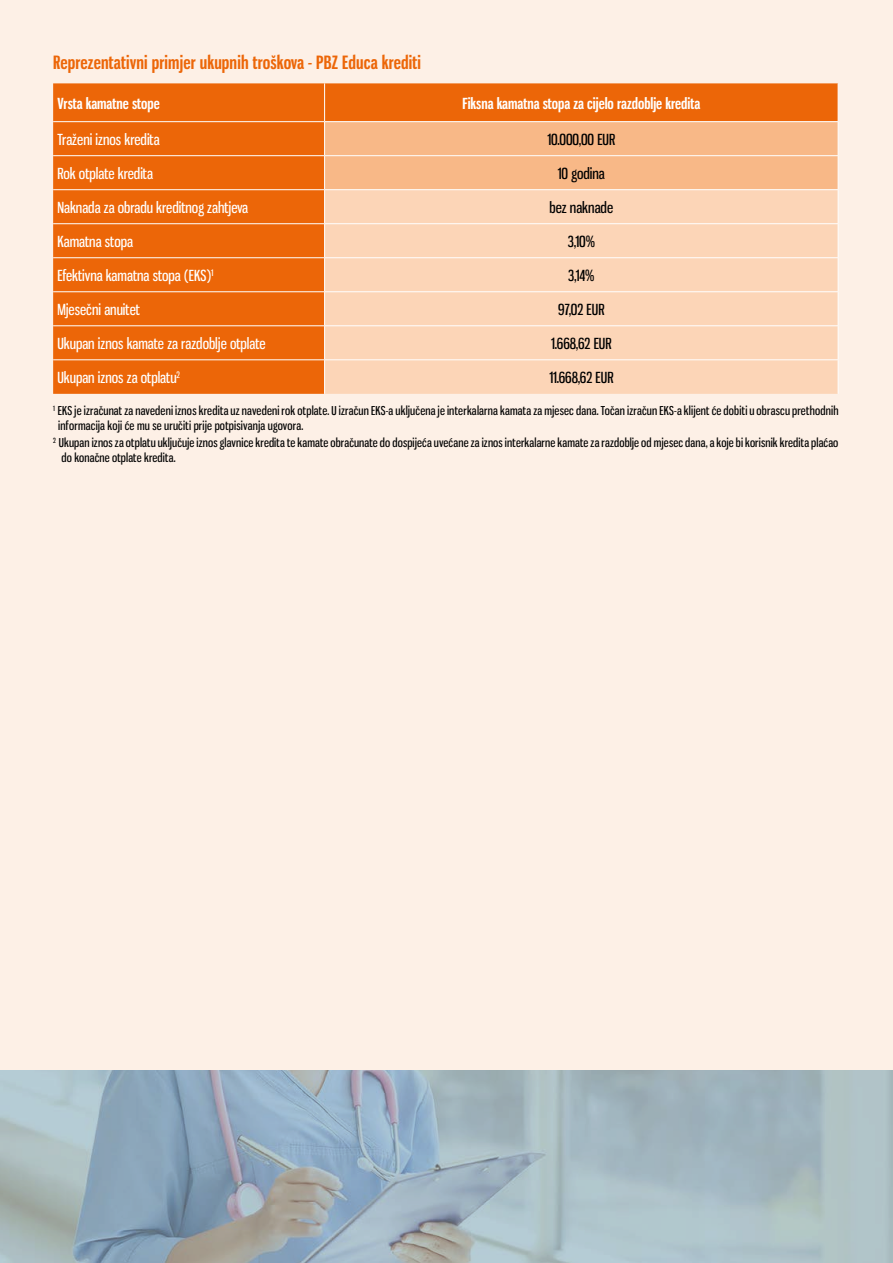
<style>
.page{position:relative;width:893px;height:1263px;background:#fdf0e6}
.page>*{position:absolute;margin:0;border:0;box-sizing:border-box;transform-origin:0 0}
.t1{font:700 18px "Gnuolane Rg";letter-spacing:.01em;color:#ec6608}
.t2{font:15px "Gnuolane Rg";color:#fff}
.t3{font:15px "Gnuolane Rg";color:#000}
.t4{font:700 15px "Gnuolane Rg";color:#fff}
.t5{font:12px/15px "Gnuolane Rg";letter-spacing:.015em;color:#000}
</style>
<div class="page">
<img style="left:0;top:1070px;width:893px;height:193px">
<div style="left:53px;top:83px;width:785px;height:311px;background:#ec6608"></div>
<div style="left:325px;top:122px;width:513px;height:67px;background:#f8b887"></div>
<div style="left:325px;top:190px;width:513px;height:204px;background:#fcd5b7"></div>
<hr style="left:324px;top:83px;width:1px;height:38px;background:#fff">
<hr style="left:838px;top:83px;width:1px;height:38px;background:#fff">
<hr style="left:53px;top:121px;width:272px;height:1px;background:#fff">
<hr style="left:325px;top:121px;width:513px;height:1px;background:#fff">
<hr style="left:324px;top:122px;width:1px;height:33px;background:#fff">
<hr style="left:838px;top:122px;width:1px;height:33px;background:#fff">
<hr style="left:53px;top:155px;width:272px;height:1px;background:#fff">
<hr style="left:325px;top:155px;width:513px;height:1px;background:#fff">
<hr style="left:324px;top:156px;width:1px;height:33px;background:#fff">
<hr style="left:838px;top:156px;width:1px;height:33px;background:#fff">
<hr style="left:53px;top:189px;width:272px;height:1px;background:#fff">
<hr style="left:325px;top:189px;width:513px;height:1px;background:#fff">
<hr style="left:324px;top:190px;width:1px;height:33px;background:#fff">
<hr style="left:838px;top:190px;width:1px;height:33px;background:#fff">
<hr style="left:53px;top:223px;width:272px;height:1px;background:#fff">
<hr style="left:325px;top:223px;width:513px;height:1px;background:#fff">
<hr style="left:324px;top:224px;width:1px;height:33px;background:#fff">
<hr style="left:838px;top:224px;width:1px;height:33px;background:#fff">
<hr style="left:53px;top:257px;width:272px;height:1px;background:#fff">
<hr style="left:325px;top:257px;width:513px;height:1px;background:#fff">
<hr style="left:324px;top:258px;width:1px;height:33px;background:#fff">
<hr style="left:838px;top:258px;width:1px;height:33px;background:#fff">
<hr style="left:53px;top:291px;width:272px;height:1px;background:#fff">
<hr style="left:325px;top:291px;width:513px;height:1px;background:#fff">
<hr style="left:324px;top:292px;width:1px;height:33px;background:#fff">
<hr style="left:838px;top:292px;width:1px;height:33px;background:#fff">
<hr style="left:53px;top:325px;width:272px;height:1px;background:#fff">
<hr style="left:325px;top:325px;width:513px;height:1px;background:#fff">
<hr style="left:324px;top:326px;width:1px;height:33px;background:#fff">
<hr style="left:838px;top:326px;width:1px;height:33px;background:#fff">
<hr style="left:53px;top:359px;width:272px;height:1px;background:#fff">
<hr style="left:325px;top:359px;width:513px;height:1px;background:#fff">
<hr style="left:324px;top:360px;width:1px;height:34px;background:#fff">
<hr style="left:838px;top:360px;width:1px;height:34px;background:#fff">
<h1 class="t1" style="left:53px;top:51px;width:369px">Reprezentativni primjer ukupnih troškova - PBZ Educa krediti</h1>
<p class="t4" style="left:57px;top:94px;width:104px">Vrsta kamatne stope</p>
<p class="t4" style="left:462px;top:94px;width:239px">Fiksna kamatna stopa za cijelo razdoblje kredita</p>
<p class="t2" style="left:57px;top:130px;width:104px">Traženi iznos kredita</p>
<p class="t3" style="left:547px;top:130px;width:69px">10.000,00 EUR</p>
<p class="t2" style="left:57px;top:164px;width:97px">Rok otplate kredita</p>
<p class="t3" style="left:558px;top:164px;width:48px">10 godina</p>
<p class="t2" style="left:57px;top:198px;width:192px">Naknada za obradu kreditnog zahtjeva</p>
<p class="t3" style="left:549px;top:198px;width:65px">bez naknade</p>
<p class="t2" style="left:57px;top:232px;width:77px">Kamatna stopa</p>
<p class="t3" style="left:568px;top:232px;width:29px">3,10%</p>
<p class="t2" style="left:57px;top:266px;width:158px">Efektivna kamatna stopa (EKS)<sup>1</sup></p>
<p class="t3" style="left:568px;top:266px;width:28px">3,14%</p>
<p class="t2" style="left:57px;top:300px;width:84px">Mjesečni anuitet</p>
<p class="t3" style="left:558px;top:300px;width:48px">97,02 EUR</p>
<p class="t2" style="left:57px;top:334px;width:210px">Ukupan iznos kamate za razdoblje otplate</p>
<p class="t3" style="left:551px;top:334px;width:62px">1.668,62 EUR</p>
<p class="t2" style="left:57px;top:368px;width:124px">Ukupan iznos za otplatu<sup>2</sup></p>
<p class="t3" style="left:549px;top:368px;width:66px">11.668,62 EUR</p>
<p class="t5" style="left:58px;top:403px;width:782px;text-indent:-5px"><sup>1</sup> EKS je izračunat za navedeni iznos kredita uz navedeni rok otplate. U izračun EKS-a uključena je interkalarna kamata za mjesec dana. Točan izračun EKS-a klijent će dobiti u obrascu prethodnih informacija koji će mu se uručiti prije potpisivanja ugovora.</p>
<p class="t5" style="left:62px;top:435px;width:778px;text-indent:-9px"><sup>2</sup> Ukupan iznos za otplatu uključuje iznos glavnice kredita te kamate obračunate do dospijeća uvećane za iznos interkalarne kamate za razdoblje od mjesec dana, a koje bi korisnik kredita plaćao do konačne otplate kredita.</p>
</div>
